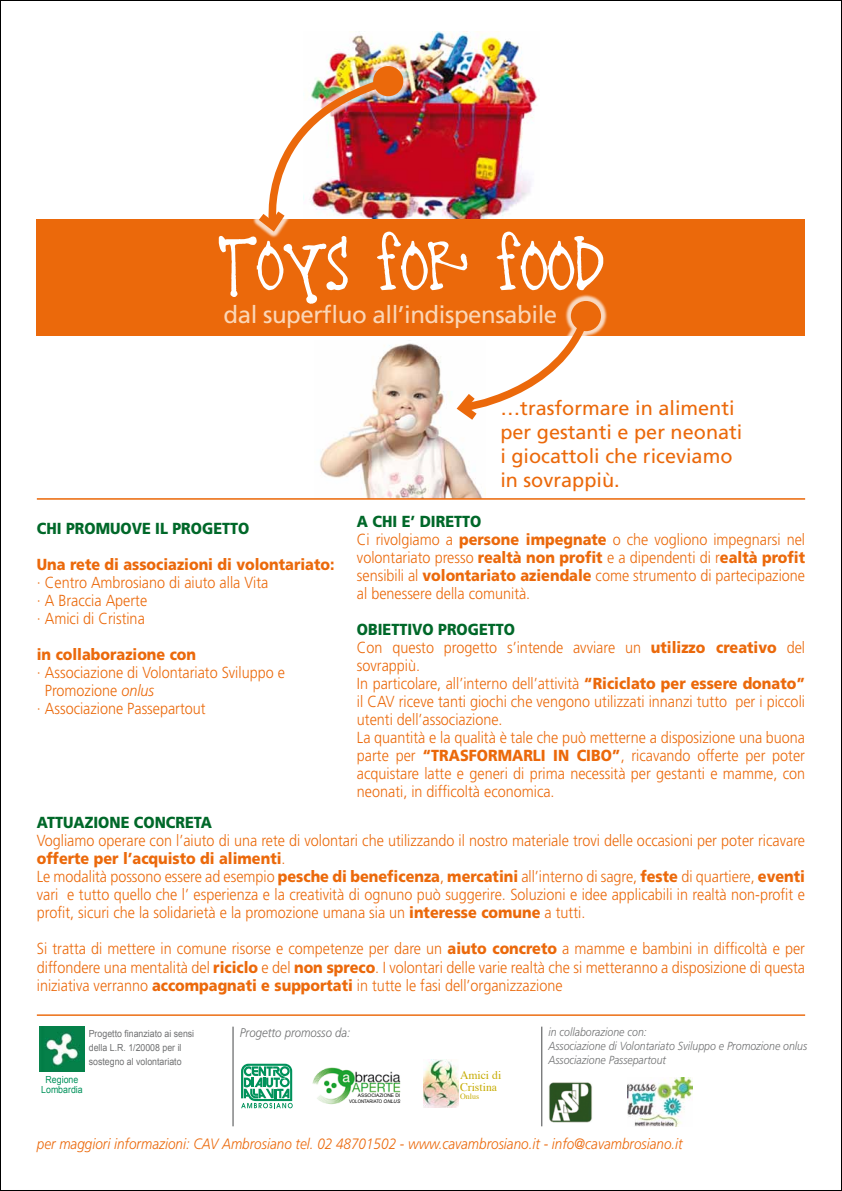
<style>
.page{position:relative;width:842px;height:1191px;background:#fff}
.page>*{position:absolute;margin:0;border:0;box-sizing:border-box;transform-origin:0 0}
.t1{font:24.1px "Frutiger";letter-spacing:-.02em;color:#fbd6b6}
.t2{font:19.9px/23.9px "Frutiger";color:#eb690b}
.t3{font:300 16px/18px "Frutiger";color:#eb690b;scale:.9 1}
.t4{font:900 16px "Frutiger";color:#eb690b;scale:.9 1}
.t5{font:900 16px "Frutiger";color:#006829;scale:.9 1}
.t6{font:italic 300 15px "Frutiger";color:#eb690b;scale:.9 1}
.t7{font:italic 300 12.6px "Frutiger";color:#707172;scale:.9 1}
.t8{font:italic 300 11.7px/14px "Frutiger";color:#707172;scale:.9 1}
.t9{font:11.7px/12px "Times";color:#c6ab00}
.t10{font:9.8px/14.1px "Arial";color:#707172;scale:.9 1}
.t11{font:9.8px/9.8px "Arial";color:#00925b;text-align:center;scale:.9 1}
.t12{font:8px "Times";color:#c6ab00}
.t13{font:4.8px/5.8px "Arial";color:#000;text-align:right}
.s1{font-style:italic}
.s2{font-weight:900;color:#006829}
.s3{font-weight:900}
</style>
<div class="page">
<img style="left:329px;top:31px;width:193px;height:41px">
<div style="left:37px;top:219px;width:768px;height:116px;background:#eb690b"></div>
<div style="left:252px;top:59px;width:158px;height:179px;background:#fff;opacity:.75"></div>
<div style="left:373px;top:66px;width:30px;height:30px;background:#eb690b;border-radius:50%"></div>
<img style="left:319px;top:427px;width:166px;height:71px">
<div style="left:450px;top:294px;width:158px;height:132px;background:#fff;opacity:.75"></div>
<img style="left:219px;top:72px;width:384px;height:355px">
<div style="left:571px;top:301px;width:30px;height:30px;background:#eb690b;border-radius:50%"></div>
<img style="left:39px;top:1026px;width:45px;height:45px">
<hr style="left:37px;top:498px;width:768px;height:2px;background:#eb690b">
<img style="left:312px;top:1067px;width:89px;height:38px">
<svg style="left:241px;top:1108px;width:50px;height:1px"></svg>
<svg style="left:241px;top:1063px;width:52px;height:45px"></svg>
<img style="left:423px;top:1059px;width:35px;height:48px">
<img style="left:549px;top:1082px;width:43px;height:40px">
<img style="left:627px;top:1077px;width:65px;height:49px">
<hr style="left:37px;top:1014px;width:768px;height:1px;background:#eb690b">
<hr style="left:541px;top:1026px;width:1px;height:100px;background:#707172">
<hr style="left:232px;top:1026px;width:2px;height:100px;background:#707172">
<h1 class="t1" style="left:223px;top:300px;width:335px">dal superfluo all’indispensabile</h1>
<p class="t5" style="left:37px;top:518px;width:238px">CHI PROMUOVE IL PROGETTO</p>
<p class="t4" style="left:37px;top:554px;width:332px">Una rete di associazioni di volontariato:</p>
<p class="t3" style="left:37px;top:573px;width:259px">· Centro Ambrosiano di aiuto alla Vita · A Braccia Aperte<br>· Amici di Cristina</p>
<p class="t4" style="left:37px;top:644px;width:179px">in collaborazione con</p>
<p class="t3" style="left:37px;top:663px;width:277px">· Associazione di Volontariato Sviluppo e</p>
<p class="t3" style="left:45px;top:681px;width:123px">Promozione <span class="s1">onlus</span></p>
<p class="t3" style="left:37px;top:699px;width:189px">· Associazione Passepartout</p>
<p class="t2" style="left:500px;top:396px;width:244px">…trasformare in alimenti per gestanti e per neonati i giocattoli che riceviamo in sovrappiù.</p>
<p class="t3" style="left:357px;top:512px;width:499px"><span class="s2">A CHI E’ DIRETTO<br></span>Ci rivolgiamo a <span class="s3">persone impegnate</span> o che vogliono impegnarsi nel volontariato presso <span class="s3">realtà non profit</span> e a dipendenti di r<span class="s3">ealtà profit </span>sensibili al <span class="s3">volontariato aziendale</span> come strumento di partecipazione al benessere della comunità.</p>
<p class="t3" style="left:357px;top:620px;width:499px"><span class="s2">OBIETTIVO PROGETTO<br></span>Con questo progetto s’intende avviare un <span class="s3">utilizzo creativo</span> del sovrappiù.<br>In particolare, all’interno dell’attività <span class="s3">“Riciclato per essere donato” </span>il CAV riceve tanti giochi che vengono utilizzati innanzi tutto per i piccoli utenti dell’associazione.<br>La quantità e la qualità è tale che può metterne a disposizione una buona parte per <span class="s3">“TRASFORMARLI IN CIBO”</span>, ricavando offerte per poter acquistare latte e generi di prima necessità per gestanti e mamme, con neonati, in difficoltà economica.</p>
<p class="t5" style="left:37px;top:813px;width:196px">ATTUAZIONE CONCRETA</p>
<p class="t3" style="left:37px;top:832px;width:855px">Vogliamo operare con l’aiuto di una rete di volontari che utilizzando il nostro materiale trovi delle occasioni per poter ricavare <span class="s3">offerte per l’acquisto di alimenti</span>.<br>Le modalità possono essere ad esempio <span class="s3">pesche di beneficenza</span>, <span class="s3">mercatini</span> all’interno di sagre, <span class="s3">feste</span> di quartiere, <span class="s3">eventi </span>vari e tutto quello che l’ esperienza e la creatività di ognuno può suggerire. Soluzioni e idee applicabili in realtà non-profit e profit, sicuri che la solidarietà e la promozione umana sia un <span class="s3">interesse comune</span> a tutti.</p>
<p class="t3" style="left:37px;top:940px;width:855px;text-align:justify">Si tratta di mettere in comune risorse e competenze per dare un <span class="s3">aiuto concreto</span> a mamme e bambini in difficoltà e per diffondere una mentalità del <span class="s3">riciclo</span> e del <span class="s3">non spreco</span>. I volontari delle varie realtà che si metteranno a disposizione di questa iniziativa verranno <span class="s3">accompagnati e supportati</span> in tutte le fasi dell’organizzazione</p>
<p class="t10" style="left:89px;top:1026px;width:119px">Progetto finanziato ai sensi della L.R. 1/20008 per il sostegno al volontariato</p>
<p class="t11" style="left:41px;top:1074px;width:48px">Regione<br>Lombardia</p>
<p class="t7" style="left:240px;top:1025px;width:124px">Progetto promosso da:</p>
<p class="t13" style="left:349px;top:1092px;width:53px">ASSOCIAZIONE DI<br>VOLONTARIATO <span class="s1">ONLUS</span></p>
<p class="t9" style="left:460px;top:1068px;width:43px">Amici di<br>Cristina</p>
<p class="t12" style="left:460px;top:1089px;width:21px">Onlus</p>
<p class="t8" style="left:548px;top:1024px;width:289px">in collaborazione con:<br>Associazione di Volontariato Sviluppo e Promozione onlus<br>Associazione Passepartout</p>
<p class="t6" style="left:37px;top:1135px;width:719px">per maggiori informazioni: CAV Ambrosiano tel. 02 48701502 - www.cavambrosiano.it - info@cavambrosiano.it</p>
</div>
